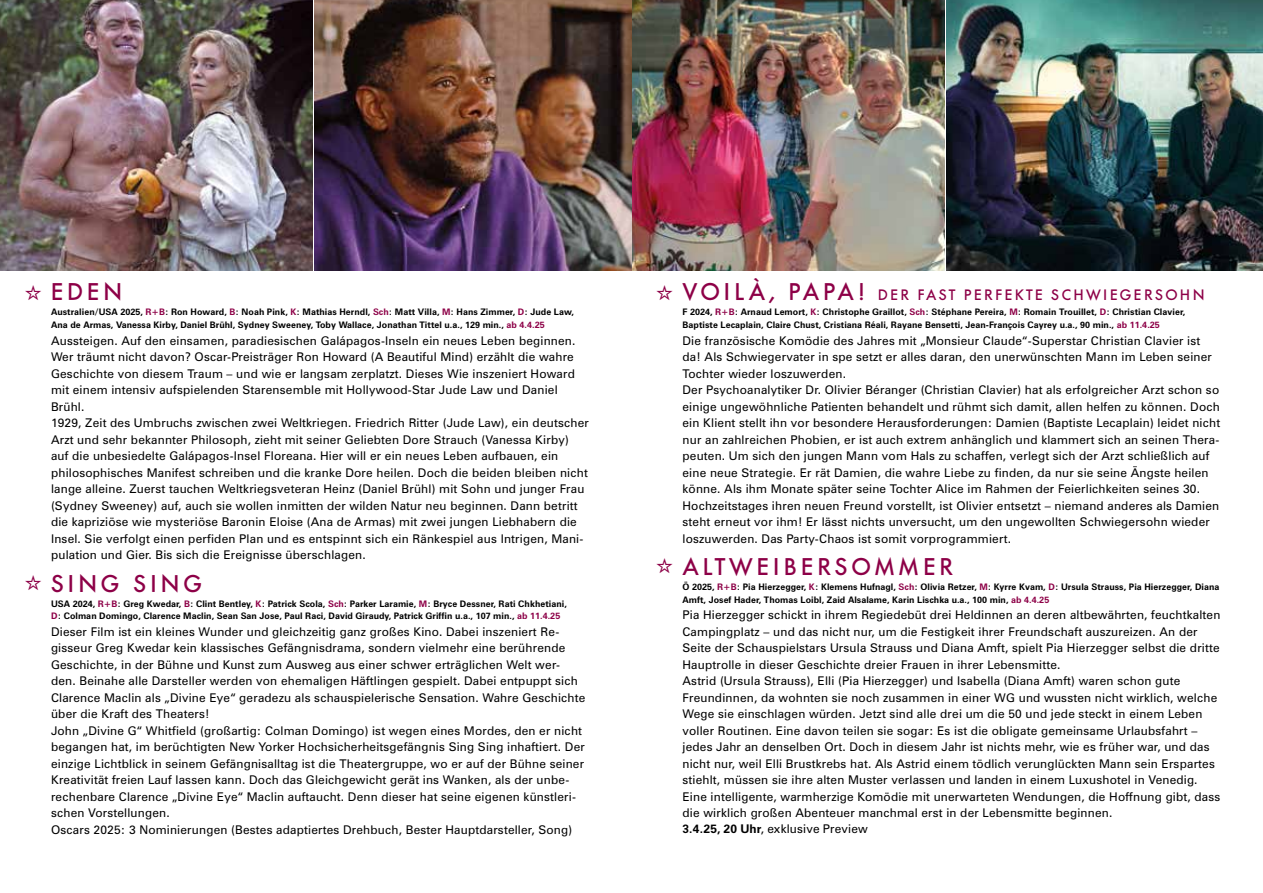
<style>
.page{position:relative;width:1263px;height:893px;background:#fff}
.page>*{position:absolute;margin:0;border:0;box-sizing:border-box;transform-origin:0 0}
.t1{font:500 24px "Futura BQ";letter-spacing:.17em;color:#8d0047}
.t2{font:500 15px "Futura BQ";letter-spacing:.15em;color:#8d0047}
.t3{font:12px/16.5px "Zurich BT";letter-spacing:.015em;color:#000}
.t4{font:700 9px/12.8px "Zurich BT";letter-spacing:.005em;color:#000}
.s1{color:#8d0047}
.s2{font-size:24px}
.s3{font-weight:700}
</style>
<div class="page">
<img style="left:946px;top:0;width:317px;height:270px">
<img style="left:315px;top:0;width:629px;height:270px">
<img style="left:0;top:0;width:313px;height:270px">
<h1 class="t1" style="left:51px;top:278px;width:73px">EDEN</h1>
<p class="t4" style="left:51px;top:306px;width:524px">Australien/USA 2025, <span class="s1">R+B</span>: Ron Howard, <span class="s1">B</span>: Noah Pink, <span class="s1">K</span>: Mathias Herndl, <span class="s1">Sch</span>: Matt Villa, <span class="s1">M</span>: Hans Zimmer, <span class="s1">D</span>: Jude Law,<br>Ana de Armas, Vanessa Kirby, Daniel Brühl, Sydney Sweeney, Toby Wallace, Jonathan Tittel u.a., 129 min., <span class="s1">ab 4.4.25</span></p>
<p class="t3" style="left:51px;top:332px;width:539px">Aussteigen. Auf den einsamen, paradiesischen Galápagos-Inseln ein neues Leben beginnen.<br>Wer träumt nicht davon? Oscar-Preisträger Ron Howard (A Beautiful Mind) erzählt die wahre Geschichte von diesem Traum – und wie er langsam zerplatzt. Dieses Wie inszeniert Howard mit einem intensiv aufspielenden Starensemble mit Hollywood-Star Jude Law und Daniel Brühl.<br>1929, Zeit des Umbruchs zwischen zwei Weltkriegen. Friedrich Ritter (Jude Law), ein deutscher Arzt und sehr bekannter Philosoph, zieht mit seiner Geliebten Dore Strauch (Vanessa Kirby) auf die unbesiedelte Galápagos-Insel Floreana. Hier will er ein neues Leben aufbauen, ein philosophisches Manifest schreiben und die kranke Dore heilen. Doch die beiden bleiben nicht lange alleine. Zuerst tauchen Weltkriegsveteran Heinz (Daniel Brühl) mit Sohn und junger Frau (Sydney Sweeney) auf, auch sie wollen inmitten der wilden Natur neu beginnen. Dann betritt die kapriziöse wie mysteriöse Baronin Eloise (Ana de Armas) mit zwei jungen Liebhabern die Insel. Sie verfolgt einen perfiden Plan und es entspinnt sich ein Ränkespiel aus Intrigen, Mani&shy;pulation und Gier. Bis sich die Ereignisse überschlagen.</p>
<h1 class="t1" style="left:51px;top:569px;width:153px">SING SING</h1>
<p class="t4" style="left:51px;top:597px;width:517px">USA 2024, <span class="s1">R+B</span>: Greg Kwedar, <span class="s1">B</span>: Clint Bentley, <span class="s1">K</span>: Patrick Scola, <span class="s1">Sch</span>: Parker Laramie, <span class="s1">M</span>: Bryce Dessner, Rati Chkhetiani,<br><span class="s1">D</span>: Colman Domingo, Clarence Maclin, Sean San Jose, Paul Raci, David Giraudy, Patrick Griffin u.a., 107 min., <span class="s1">ab 11.4.25</span></p>
<p class="t3" style="left:51px;top:623px;width:536px">Dieser Film ist ein kleines Wunder und gleichzeitig ganz großes Kino. Dabei inszeniert Re&shy;gisseur Greg Kwedar kein klassisches Gefängnisdrama, sondern vielmehr eine berührende Geschichte, in der Bühne und Kunst zum Ausweg aus einer schwer erträglichen Welt wer&shy;den. Beinahe alle Darsteller werden von ehemaligen Häftlingen gespielt. Dabei entpuppt sich Clarence Maclin als „Divine Eye“ geradezu als schauspielerische Sensation. Wahre Geschichte über die Kraft des Theaters!<br>John „Divine G“ Whitfield (großartig: Colman Domingo) ist wegen eines Mordes, den er nicht begangen hat, im berüchtigten New Yorker Hochsicherheitsgefängnis Sing Sing inhaftiert. Der einzige Lichtblick in seinem Gefängnisalltag ist die Theatergruppe, wo er auf der Bühne seiner Kreativität freien Lauf lassen kann. Doch das Gleichgewicht gerät ins Wanken, als der unbe&shy;rechenbare Clarence „Divine Eye“ Maclin auftaucht. Denn dieser hat seine eigenen künstleri&shy;schen Vorstellungen.<br>Oscars 2025: 3 Nominierungen (Bestes adaptiertes Drehbuch, Bester Hauptdarsteller, Song)</p>
<p class="t2" style="left:682px;top:287px;width:524px"><span class="s2">VOILÀ, PAPA!</span> DER FAST PERFEKTE SCHWIEGERSOHN</p>
<p class="t4" style="left:682px;top:306px;width:504px">F 2024, <span class="s1">R+B</span>: Arnaud Lemort, <span class="s1">K</span>: Christophe Graillot, <span class="s1">Sch</span>: Stéphane Pereira, <span class="s1">M</span>: Romain Trouillet, <span class="s1">D</span>: Christian Clavier,<br>Baptiste Lecaplain, Claire Chust, Cristiana Réali, Rayane Bensetti, Jean-François Cayrey u.a., 90 min., <span class="s1">ab 11.4.25</span></p>
<p class="t3" style="left:682px;top:332px;width:539px">Die französische Komödie des Jahres mit „Monsieur Claude“-Superstar Christian Clavier ist da! Als Schwiegervater in spe setzt er alles daran, den unerwünschten Mann im Leben seiner Tochter wieder loszuwerden.<br>Der Psychoanalytiker Dr. Olivier Béranger (Christian Clavier) hat als erfolgreicher Arzt schon so einige ungewöhnliche Patienten behandelt und rühmt sich damit, allen helfen zu können. Doch ein Klient stellt ihn vor besondere Herausforderungen: Damien (Baptiste Lecaplain) leidet nicht nur an zahlreichen Phobien, er ist auch extrem anhänglich und klammert sich an seinen Thera&shy;peuten. Um sich den jungen Mann vom Hals zu schaffen, verlegt sich der Arzt schließlich auf eine neue Strategie. Er rät Damien, die wahre Liebe zu finden, da nur sie seine Ängste heilen könne. Als ihm Monate später seine Tochter Alice im Rahmen der Feierlichkeiten seines 30.<br>Hochzeitstages ihren neuen Freund vorstellt, ist Olivier entsetzt – niemand anderes als Damien steht erneut vor ihm! Er lässt nichts unversucht, um den ungewollten Schwiegersohn wieder loszuwerden. Das Party-Chaos ist somit vorprogrammiert.</p>
<h1 class="t1" style="left:682px;top:553px;width:272px">ALTWEIBERSOMMER</h1>
<p class="t4" style="left:682px;top:580px;width:538px">Ö 2025, <span class="s1">R+B</span>: Pia Hierzegger, <span class="s1">K</span>: Klemens Hufnagl, <span class="s1">Sch</span>: Olivia Retzer, <span class="s1">M</span>: Kyrre Kvam, <span class="s1">D</span>: Ursula Strauss, Pia Hierzegger, Diana<br>Amft, Josef Hader, Thomas Loibl, Zaid Alsalame, Karin Lischka u.a., 100 min, <span class="s1">ab 4.4.25</span></p>
<p class="t3" style="left:682px;top:607px;width:539px">Pia Hierzegger schickt in ihrem Regiedebüt drei Heldinnen an deren altbewährten, feuchtkalten Campingplatz – und das nicht nur, um die Festigkeit ihrer Freundschaft auszureizen. An der Seite der Schauspielstars Ursula Strauss und Diana Amft, spielt Pia Hierzegger selbst die dritte Hauptrolle in dieser Geschichte dreier Frauen in ihrer Lebensmitte.<br>Astrid (Ursula Strauss), Elli (Pia Hierzegger) und Isabella (Diana Amft) waren schon gute Freundinnen, da wohnten sie noch zusammen in einer WG und wussten nicht wirklich, welche Wege sie einschlagen würden. Jetzt sind alle drei um die 50 und jede steckt in einem Leben voller Routinen. Eine davon teilen sie sogar: Es ist die obligate gemeinsame Urlaubsfahrt – jedes Jahr an denselben Ort. Doch in diesem Jahr ist nichts mehr, wie es früher war, und das nicht nur, weil Elli Brustkrebs hat. Als Astrid einem tödlich verunglückten Mann sein Erspartes stiehlt, müssen sie ihre alten Muster verlassen und landen in einem Luxushotel in Venedig.<br>Eine intelligente, warmherzige Komödie mit unerwarteten Wendungen, die Hoffnung gibt, dass die wirklich großen Abenteuer manchmal erst in der Lebensmitte beginnen.<br><span class="s3">3.4.25, 20 Uhr</span>, exklusive Preview</p>
</div>
